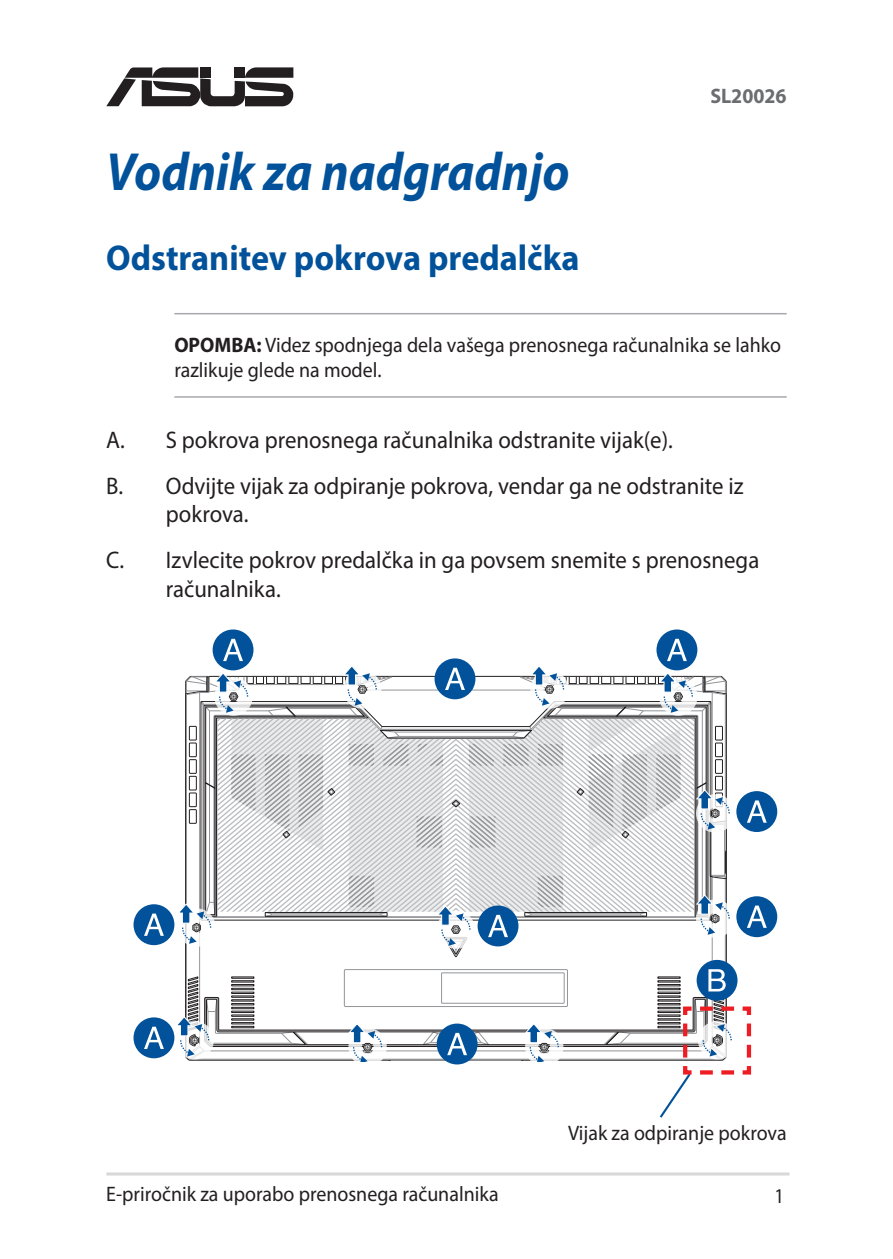
<style>
.page{position:relative;width:893px;height:1259px;background:#fff}
.page>*{position:absolute;margin:0;border:0;box-sizing:border-box;transform-origin:0 0}
.t1{font:italic 700 54px "Myriad Pro";color:#01529a;scale:.9 1}
.t2{font:700 36px "Myriad Pro";color:#01529a;scale:.95 1}
.t3{font:24px/45.9px "Myriad Pro";color:#231f20;scale:.95 1}
.t4{font:21px/25.2px "Myriad Pro";color:#231f20;scale:.95 1}
.t5{font:700 21px "Myriad Pro";color:#6c6d70;scale:.95 1}
.t6{font:21px "Myriad Pro";color:#231f20;scale:.9 1}
.s1{font-weight:700}
</style>
<div class="page">
<hr style="left:106px;top:1172px;width:683px;height:3px;background:#d8d8d8">
<hr style="left:174px;top:313px;width:613px;height:1px;background:#a8a9ad">
<hr style="left:174px;top:396px;width:613px;height:2px;background:#a8a9ad">
<svg style="left:106px;top:67px;width:187px;height:39px"></svg>
<div style="left:696px;top:899px;width:38px;height:38px;border:13px solid #fff;border-radius:50%"></div>
<div style="left:696px;top:794px;width:38px;height:38px;border:13px solid #fff;border-radius:50%"></div>
<div style="left:134px;top:904px;width:40px;height:41px;background:#01529a;border-radius:50%"></div>
<svg style="left:144px;top:913px;width:20px;height:23px"></svg>
<div style="left:697px;top:960px;width:40px;height:40px;background:#01529a;border-radius:50%"></div>
<div style="left:213px;top:629px;width:40px;height:41px;background:#01529a;border-radius:50%"></div>
<div style="left:656px;top:629px;width:41px;height:41px;background:#01529a;border-radius:50%"></div>
<div style="left:736px;top:791px;width:41px;height:41px;background:#01529a;border-radius:50%"></div>
<svg style="left:747px;top:800px;width:20px;height:22px"></svg>
<div style="left:134px;top:1017px;width:40px;height:41px;background:#01529a;border-radius:50%"></div>
<svg style="left:144px;top:1026px;width:20px;height:23px"></svg>
<svg style="left:179px;top:639px;width:551px;height:319px"></svg>
<svg style="left:177px;top:969px;width:575px;height:149px"></svg>
<div style="left:736px;top:896px;width:41px;height:41px;background:#01529a;border-radius:50%"></div>
<svg style="left:747px;top:905px;width:20px;height:23px"></svg>
<h1 class="t1" style="left:106px;top:137px;width:516px">Vodnik za nadgradnjo</h1>
<h2 class="t2" style="left:106px;top:235px;width:499px">Odstranitev pokrova predalčka</h2>
<p class="t5" style="left:710px;top:82px;width:82px">SL20026</p>
<p class="t4" style="left:174px;top:332px;width:640px"><span class="s1">OPOMBA:</span> Videz spodnjega dela vašega prenosnega računalnika se lahko razlikuje glede na model.</p>
<p class="t3" style="left:106px;top:416px;width:672px">A. S pokrova prenosnega računalnika odstranite vijak(e).<br>B. Odvijte vijak za odpiranje pokrova, vendar ga ne odstranite iz</p>
<p class="t3" style="left:106px;top:491px;width:689px;text-indent:60px">pokrova.<br>C. Izvlecite pokrov predalčka in ga povsem snemite s prenosnega</p>
<p class="t3" style="left:166px;top:565px;width:122px">računalnika.</p>
<p class="t4" style="left:568px;top:1120px;width:232px">Vijak za odpiranje pokrova</p>
<p class="t4" style="left:106px;top:1180px;width:415px">E-priročnik za uporabo prenosnega računalnika</p>
<p class="t6" style="left:775px;top:1182px;width:12px">1</p>
</div>
